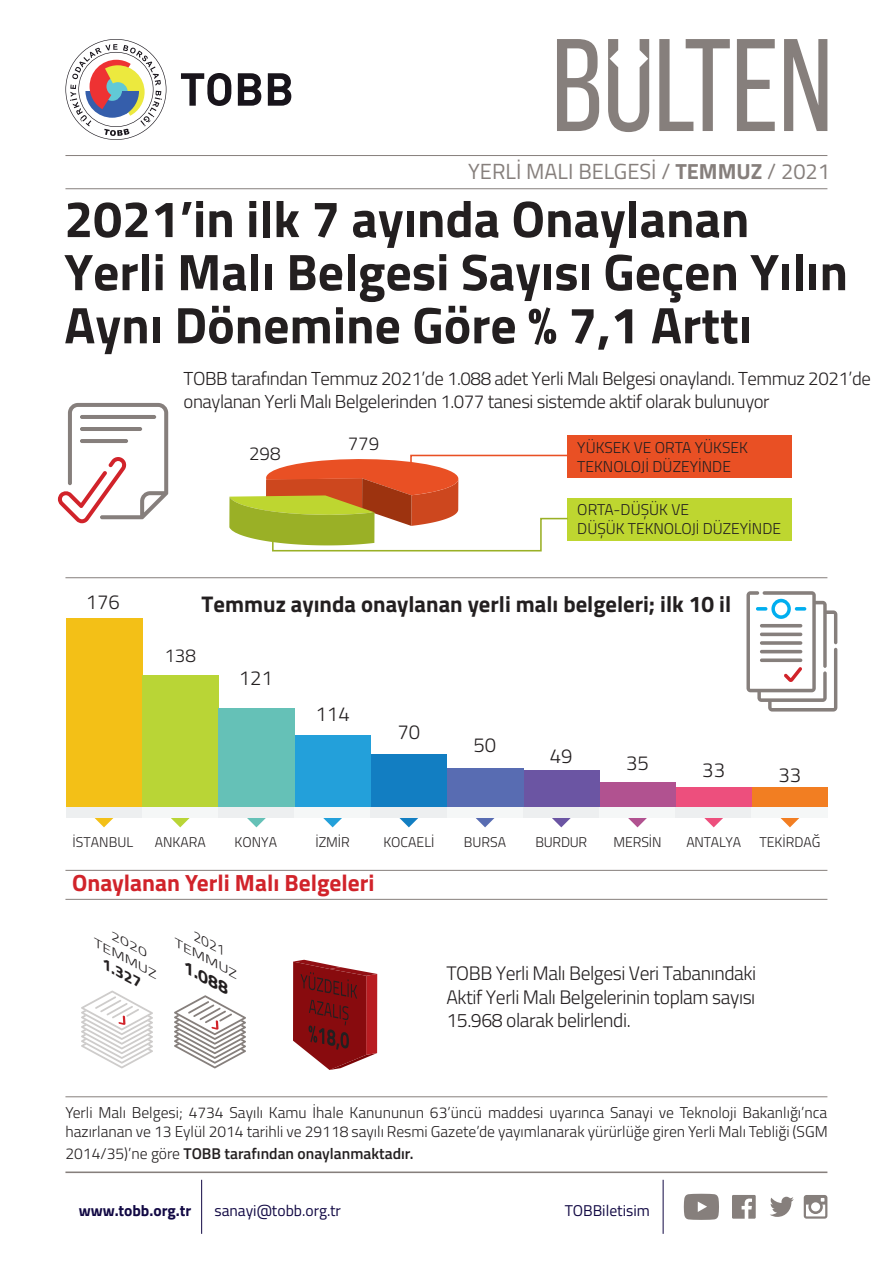
<style>
.page{position:relative;width:893px;height:1263px;background:#fff}
.page>*{position:absolute;margin:0;border:0;box-sizing:border-box;transform-origin:0 0}
.t1{font:700 51.6px/53.1px "Titillium Web";color:#231f20}
.t2{font:700 23.4px "Titillium Web";color:#d1232a}
.t3{font:700 22.65px "Titillium Web";color:#231f20}
.t4{font:21.9px "Titillium Web";color:#867f7c}
.t5{font:300 20.25px "Titillium Web";color:#231f20}
.t6{font:300 19.5px/23.4px "Titillium Web";letter-spacing:-.025em;color:#231f20;text-align:justify}
.t7{font:300 18.75px/22.5px "Titillium Web";letter-spacing:-.025em;color:#231f20}
.t8{font:300 15.6px/18.8px "Titillium Web";color:#231f20}
.t9{font:600 15.6px "Titillium Web";color:#231f20}
.t10{font:15.6px "Titillium Web";color:#120944}
.t11{font:700 15.6px "Titillium Web";color:#120944}
.t12{font:italic 700 15.6px "Titillium Web";color:#231f20;scale:1.29 1}
.t13{font:300 14.1px "Titillium Web";color:#231f20}
.t14{font:300 14.1px "Titillium Web";letter-spacing:-.02em;color:#231f20}
.t15{font:italic 700 13.8px "Titillium Web";color:#231f20;scale:1.29 1}
.t16{font:italic 300 12.45px "Titillium Web";color:#231f20;scale:1.27 1}
.t17{font:italic 300 11.1px/14.5px "Titillium Web";color:#231f20;scale:1.64 1}
.s1{font-weight:700}
.s2{font-weight:300}
</style>
<div class="page">
<div style="left:66px;top:618px;width:76px;height:189px;background:#f3c017"></div>
<div style="left:142px;top:675px;width:76px;height:132px;background:#b9d536"></div>
<svg style="left:94px;top:818px;width:20px;height:9px"></svg>
<svg style="left:171px;top:818px;width:19px;height:9px"></svg>
<svg style="left:247px;top:818px;width:19px;height:9px"></svg>
<div style="left:752px;top:787px;width:76px;height:20px;background:#f27e22"></div>
<div style="left:676px;top:787px;width:76px;height:20px;background:#ed4f7d"></div>
<div style="left:599px;top:782px;width:77px;height:25px;background:#b15290"></div>
<div style="left:523px;top:770px;width:76px;height:37px;background:#6b55a3"></div>
<div style="left:447px;top:768px;width:76px;height:39px;background:#586cb2"></div>
<div style="left:371px;top:754px;width:76px;height:53px;background:#127ec2"></div>
<div style="left:295px;top:735px;width:76px;height:72px;background:#23a0da"></div>
<div style="left:218px;top:708px;width:77px;height:99px;background:#65c1b7"></div>
<div style="left:66px;top:807px;width:76px;height:11px;background:#edeff0"></div>
<svg style="left:476px;top:818px;width:19px;height:9px"></svg>
<div style="left:447px;top:807px;width:76px;height:11px;background:#f5f7f7"></div>
<svg style="left:552px;top:818px;width:19px;height:9px"></svg>
<div style="left:523px;top:807px;width:76px;height:11px;background:#edeff0"></div>
<svg style="left:628px;top:818px;width:19px;height:9px"></svg>
<div style="left:599px;top:807px;width:77px;height:11px;background:#f5f7f7"></div>
<svg style="left:704px;top:818px;width:19px;height:9px"></svg>
<div style="left:676px;top:807px;width:76px;height:11px;background:#edeff0"></div>
<svg style="left:780px;top:818px;width:20px;height:9px"></svg>
<div style="left:752px;top:807px;width:76px;height:11px;background:#f5f7f7"></div>
<div style="left:142px;top:807px;width:76px;height:11px;background:#f5f7f7"></div>
<div style="left:218px;top:807px;width:77px;height:11px;background:#edeff0"></div>
<svg style="left:323px;top:818px;width:19px;height:9px"></svg>
<div style="left:295px;top:807px;width:76px;height:11px;background:#f5f7f7"></div>
<svg style="left:399px;top:818px;width:19px;height:9px"></svg>
<div style="left:371px;top:807px;width:76px;height:11px;background:#edeff0"></div>
<div style="left:568px;top:435px;width:224px;height:42px;background:#e95024"></div>
<div style="left:568px;top:499px;width:224px;height:42px;background:#bed630"></div>
<svg style="left:65px;top:39px;width:101px;height:101px"></svg>
<svg style="left:181px;top:73px;width:50px;height:33px"></svg>
<svg style="left:238px;top:73px;width:23px;height:33px"></svg>
<svg style="left:268px;top:73px;width:23px;height:33px"></svg>
<svg style="left:557px;top:39px;width:42px;height:92px"></svg>
<svg style="left:659px;top:39px;width:71px;height:92px"></svg>
<svg style="left:737px;top:39px;width:38px;height:92px"></svg>
<svg style="left:784px;top:39px;width:43px;height:92px"></svg>
<svg style="left:608px;top:39px;width:41px;height:93px"></svg>
<hr style="left:65px;top:155px;width:762px;height:1px;background:#867f7c">
<hr style="left:65px;top:577px;width:762px;height:1px;background:#867f7c">
<hr style="left:65px;top:1096px;width:762px;height:1px;background:#867f7c">
<hr style="left:65px;top:899px;width:762px;height:1px;background:#867f7c">
<hr style="left:65px;top:870px;width:762px;height:1px;background:#867f7c">
<hr style="left:65px;top:1171px;width:762px;height:2px;background:#867f7c">
<hr style="left:65px;top:188px;width:762px;height:1px;background:#867f7c">
<svg style="left:58px;top:403px;width:110px;height:120px"></svg>
<hr style="left:80px;top:415px;width:76px;height:4px;background:#867f7c;border-radius:2px">
<hr style="left:80px;top:427px;width:62px;height:4px;background:#867f7c;border-radius:2px">
<hr style="left:80px;top:439px;width:48px;height:4px;background:#867f7c;border-radius:2px">
<svg style="left:746px;top:591px;width:91px;height:120px"></svg>
<svg style="left:229px;top:454px;width:340px;height:98px"></svg>
<hr style="left:201px;top:1180px;width:1px;height:54px;background:#120944">
<svg style="left:804px;top:1195px;width:23px;height:24px"></svg>
<svg style="left:732px;top:1195px;width:24px;height:24px"></svg>
<hr style="left:663px;top:1180px;width:1px;height:54px;background:#120944">
<svg style="left:770px;top:1197px;width:24px;height:20px"></svg>
<svg style="left:684px;top:1194px;width:35px;height:26px"></svg>
<svg style="left:174px;top:995px;width:72px;height:73px"></svg>
<svg style="left:81px;top:990px;width:72px;height:78px"></svg>
<svg style="left:293px;top:960px;width:84px;height:110px;background:#963436"></svg>
<h3 class="t4" style="left:468px;top:155px;width:363px">YERLİ MALI BELGESİ / <span class="s1">TEMMUZ</span> / 2021</h3>
<h1 class="t1" style="left:64px;top:190px;width:785px">2021’in ilk 7 ayında Onaylanan<br>Yerli Malı Belgesi Sayısı Geçen Yılın<br>Aynı Dönemine Göre % 7,1 Arttı</h1>
<p class="t7" style="left:184px;top:366px;width:689px">TOBB tarafından Temmuz 2021’de 1.088 adet Yerli Malı Belgesi onaylandı. Temmuz 2021’de onaylanan Yerli Malı Belgelerinden 1.077 tanesi sistemde aktif olarak bulunuyor</p>
<p class="t5" style="left:86px;top:587px;width:36px">176</p>
<p class="t7" style="left:249px;top:441px;width:33px">298</p>
<p class="t7" style="left:348px;top:431px;width:33px">779</p>
<p class="t8" style="left:577px;top:437px;width:172px">YÜKSEK VE ORTA YÜKSEK<br>TEKNOLOJİ DÜZEYİNDE</p>
<p class="t8" style="left:577px;top:500px;width:205px">ORTA-DÜȘÜK VE<br>DÜȘÜK TEKNOLOJİ DÜZEYİNDE</p>
<h3 class="t3" style="left:202px;top:586px;width:531px">Temmuz ayında onaylanan yerli malı belgeleri; ilk 10 il</h3>
<p class="t7" style="left:164px;top:643px;width:33px">138</p>
<p class="t5" style="left:239px;top:663px;width:36px">121</p>
<p class="t5" style="left:316px;top:699px;width:36px">114</p>
<p class="t5" style="left:397px;top:717px;width:24px">70</p>
<p class="t5" style="left:473px;top:730px;width:24px">50</p>
<p class="t5" style="left:550px;top:741px;width:24px">49</p>
<p class="t5" style="left:626px;top:748px;width:24px">35</p>
<p class="t5" style="left:702px;top:755px;width:24px">33</p>
<p class="t5" style="left:779px;top:760px;width:24px">33</p>
<p class="t13" style="left:73px;top:832px;width:62px">İSTANBUL</p>
<p class="t13" style="left:155px;top:832px;width:53px">ANKARA</p>
<p class="t13" style="left:234px;top:832px;width:44px">KONYA</p>
<p class="t13" style="left:315px;top:832px;width:36px">İZMİR</p>
<p class="t13" style="left:383px;top:832px;width:53px">KOCAELİ</p>
<p class="t13" style="left:464px;top:832px;width:44px">BURSA</p>
<p class="t13" style="left:535px;top:832px;width:53px">BURDUR</p>
<p class="t13" style="left:613px;top:832px;width:50px">MERSİN</p>
<p class="t14" style="left:686px;top:832px;width:56px">ANTALYA</p>
<p class="t13" style="left:759px;top:832px;width:63px">TEKİRDAĞ</p>
<h2 class="t2" style="left:72px;top:864px;width:304px">Onaylanan Yerli Malı Belgeleri</h2>
<p class="t17" style="left:107px;top:923px;width:45px;text-indent:12px;rotate:28deg">2020<br>TEMMUZ</p>
<p class="t15" style="left:110px;top:954px;width:36px;rotate:28deg">1.327</p>
<p class="t16" style="left:200px;top:928px;width:30px;rotate:28deg">2021</p>
<p class="t17" style="left:180px;top:936px;width:45px;rotate:28deg">TEMMUZ</p>
<p class="t12" style="left:192px;top:957px;width:40px;rotate:28deg">1.088</p>
<p class="t6" style="left:446px;top:961px;width:311px">TOBB Yerli Malı Belgesi Veri Tabanındaki Aktif Yerli Malı Belgelerinin toplam sayısı 15.968 olarak belirlendi.</p>
<p class="t8" style="left:65px;top:1102px;width:764px">Yerli Malı Belgesi; 4734 Sayılı Kamu İhale Kanununun 63’üncü maddesi uyarınca Sanayi ve Teknoloji Bakanlığı’nca hazırlanan ve 13 Eylül 2014 tarihli ve 29118 sayılı Resmi Gazete’de yayımlanarak yürürlüğe giren Yerli Malı Tebliği (SGM</p>
<p class="t9" style="left:65px;top:1142px;width:349px"><span class="s2">2014/35)’ne göre</span> TOBB tarafından onaylanmaktadır.</p>
<p class="t11" style="left:79px;top:1198px;width:114px">www.tobb.org.tr</p>
<p class="t10" style="left:214px;top:1199px;width:128px">sanayi@tobb.org.tr</p>
<p class="t10" style="left:565px;top:1199px;width:87px">TOBBiletisim</p>
</div>
